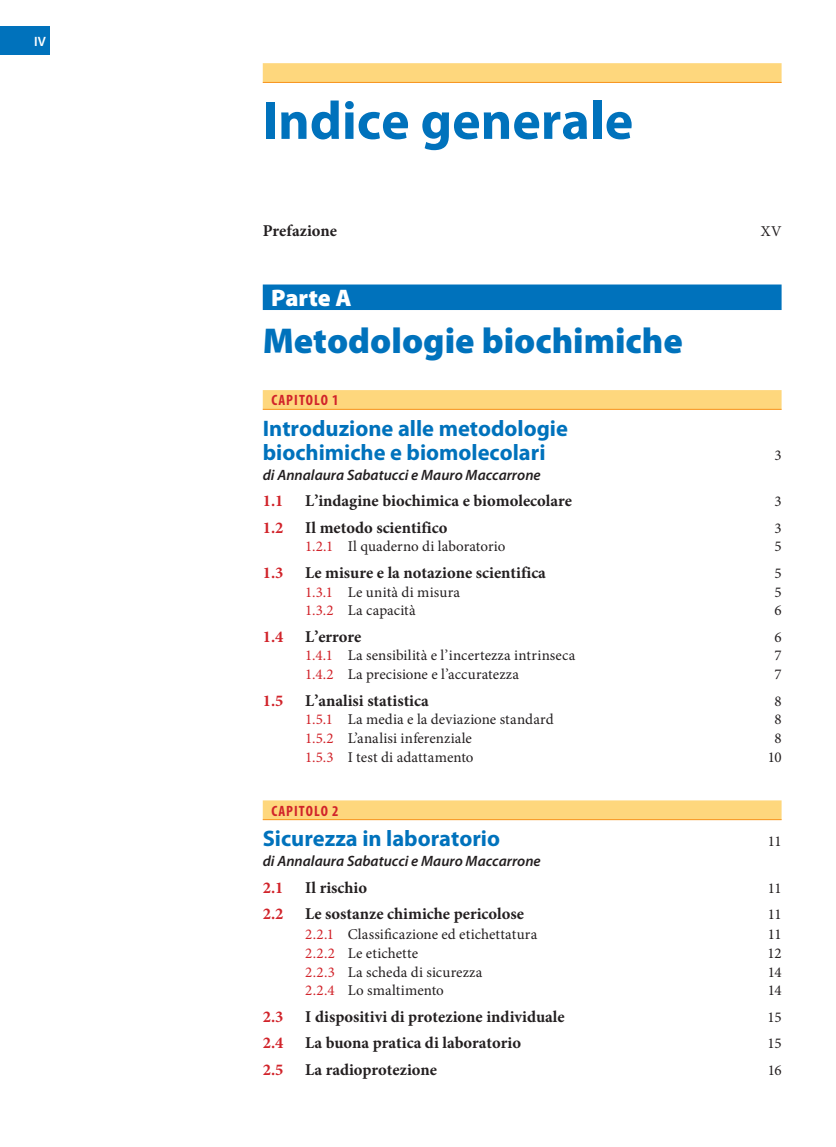
<style>
.page{position:relative;width:836px;height:1147px;background:#fff}
.page>*{position:absolute;margin:0;border:0;box-sizing:border-box;transform-origin:0 0}
.t1{font:700 54px "Myriad Pro";color:#0072bc}
.t2{font:900 36px "Myriad Pro";color:#0072bc}
.t3{font:900 24px "Myriad Pro";letter-spacing:-.005em;color:#fff}
.t4{font:700 22.5px/24px "Myriad Pro";color:#0072bc}
.t5{font:700 16.5px "Minion Pro";color:#231f20}
.t6{font:700 16.5px "Minion Pro";color:#d1232a}
.t7{font:15px "Minion Pro";letter-spacing:.01em;color:#231f20}
.t8{font:italic 600 15px "Myriad Pro";color:#231f20}
.t9{font:700 condensed 15px "Myriad Pro";letter-spacing:.07em;color:#d1232a}
.t10{font:600 13.5px "Myriad Pro";color:#fff}
.s1{color:#d1232a}
</style>
<div class="page">
<div style="left:263px;top:63px;width:518px;height:20px;background:#fed77d"></div>
<hr style="left:263px;top:82px;width:518px;height:1px;background:#f7931d">
<div style="left:263px;top:284px;width:518px;height:26px;background:#0072bc"></div>
<div style="left:263px;top:390px;width:518px;height:19px;background:#fed77d"></div>
<hr style="left:263px;top:409px;width:518px;height:1px;background:#f7931d">
<div style="left:263px;top:800px;width:518px;height:19px;background:#fed77d"></div>
<hr style="left:263px;top:819px;width:518px;height:1px;background:#f7931d">
<div style="left:0;top:26px;width:50px;height:29px;background:#0072bc"></div>
<p class="t10" style="left:34px;top:33px;width:13px">IV</p>
<h1 class="t1" style="left:263px;top:85px;width:372px">Indice generale</h1>
<p class="t5" style="left:263px;top:219px;width:76px">Prefazione</p>
<p class="t7" style="left:761px;top:221px;width:22px">XV</p>
<h3 class="t3" style="left:271px;top:281px;width:82px">Parte A</h3>
<h2 class="t2" style="left:263px;top:317px;width:422px">Metodologie biochimiche</h2>
<p class="t9" style="left:271px;top:391px;width:69px">CAPITOLO 1</p>
<h3 class="t4" style="left:263px;top:415px;width:307px">Introduzione alle metodologie biochimiche e biomolecolari</h3>
<p class="t7" style="left:774px;top:445px;width:9px">3</p>
<p class="t8" style="left:263px;top:465px;width:279px">di Annalaura Sabatucci e Mauro Maccarrone</p>
<p class="t6" style="left:263px;top:489px;width:22px">1.1</p>
<p class="t5" style="left:305px;top:489px;width:268px">L’indagine biochimica e biomolecolare</p>
<p class="t7" style="left:774px;top:491px;width:9px">3</p>
<p class="t6" style="left:263px;top:516px;width:22px">1.2</p>
<p class="t5" style="left:305px;top:516px;width:144px">Il metodo scientifico</p>
<p class="t7" style="left:774px;top:518px;width:9px">3</p>
<p class="t7" style="left:305px;top:536px;width:202px"><span class="s1">1.2.1</span> Il quaderno di laboratorio</p>
<p class="t7" style="left:774px;top:536px;width:9px">5</p>
<p class="t6" style="left:263px;top:561px;width:22px">1.3</p>
<p class="t5" style="left:305px;top:561px;width:242px">Le misure e la notazione scientifica</p>
<p class="t7" style="left:774px;top:563px;width:9px">5</p>
<p class="t7" style="left:305px;top:581px;width:156px"><span class="s1">1.3.1</span> Le unità di misura</p>
<p class="t7" style="left:774px;top:581px;width:9px">5</p>
<p class="t7" style="left:305px;top:600px;width:112px"><span class="s1">1.3.2</span> La capacità</p>
<p class="t7" style="left:774px;top:600px;width:9px">6</p>
<p class="t6" style="left:263px;top:624px;width:22px">1.4</p>
<p class="t5" style="left:305px;top:624px;width:58px">L’errore</p>
<p class="t7" style="left:774px;top:627px;width:9px">6</p>
<p class="t7" style="left:305px;top:645px;width:271px"><span class="s1">1.4.1</span> La sensibilità e l’incertezza intrinseca</p>
<p class="t7" style="left:774px;top:645px;width:9px">7</p>
<p class="t7" style="left:305px;top:664px;width:215px"><span class="s1">1.4.2</span> La precisione e l’accuratezza</p>
<p class="t7" style="left:774px;top:664px;width:9px">7</p>
<p class="t6" style="left:263px;top:688px;width:22px">1.5</p>
<p class="t5" style="left:305px;top:688px;width:125px">L’analisi statistica</p>
<p class="t7" style="left:774px;top:690px;width:9px">8</p>
<p class="t7" style="left:305px;top:709px;width:250px"><span class="s1">1.5.1</span> La media e la deviazione standard</p>
<p class="t7" style="left:774px;top:709px;width:9px">8</p>
<p class="t7" style="left:305px;top:728px;width:168px"><span class="s1">1.5.2</span> L’analisi inferenziale</p>
<p class="t7" style="left:774px;top:728px;width:9px">8</p>
<p class="t7" style="left:305px;top:746px;width:170px"><span class="s1">1.5.3</span> I test di adattamento</p>
<p class="t7" style="left:768px;top:746px;width:15px">10</p>
<p class="t9" style="left:271px;top:801px;width:69px">CAPITOLO 2</p>
<h3 class="t4" style="left:263px;top:825px;width:239px">Sicurezza in laboratorio</h3>
<p class="t7" style="left:768px;top:831px;width:15px">11</p>
<p class="t8" style="left:263px;top:851px;width:279px">di Annalaura Sabatucci e Mauro Maccarrone</p>
<p class="t6" style="left:263px;top:875px;width:22px">2.1</p>
<p class="t5" style="left:305px;top:875px;width:63px">Il rischio</p>
<p class="t7" style="left:768px;top:877px;width:15px">11</p>
<p class="t6" style="left:263px;top:902px;width:22px">2.2</p>
<p class="t5" style="left:305px;top:902px;width:220px">Le sostanze chimiche pericolose</p>
<p class="t7" style="left:768px;top:904px;width:15px">11</p>
<p class="t7" style="left:305px;top:924px;width:233px"><span class="s1">2.2.1</span> Classificazione ed etichettatura</p>
<p class="t7" style="left:768px;top:924px;width:15px">11</p>
<p class="t7" style="left:305px;top:942px;width:114px"><span class="s1">2.2.2</span> Le etichette</p>
<p class="t7" style="left:767px;top:942px;width:16px">12</p>
<p class="t7" style="left:305px;top:961px;width:179px"><span class="s1">2.2.3</span> La scheda di sicurezza</p>
<p class="t7" style="left:768px;top:961px;width:15px">14</p>
<p class="t7" style="left:305px;top:980px;width:140px"><span class="s1">2.2.4</span> Lo smaltimento</p>
<p class="t7" style="left:768px;top:980px;width:15px">14</p>
<p class="t6" style="left:263px;top:1004px;width:22px">2.3</p>
<p class="t5" style="left:305px;top:1004px;width:261px">I dispositivi di protezione individuale</p>
<p class="t7" style="left:767px;top:1006px;width:16px">15</p>
<p class="t6" style="left:263px;top:1031px;width:22px">2.4</p>
<p class="t5" style="left:305px;top:1031px;width:217px">La buona pratica di laboratorio</p>
<p class="t7" style="left:767px;top:1033px;width:16px">15</p>
<p class="t6" style="left:263px;top:1057px;width:22px">2.5</p>
<p class="t5" style="left:305px;top:1057px;width:133px">La radioprotezione</p>
<p class="t7" style="left:768px;top:1059px;width:15px">16</p>
</div>
